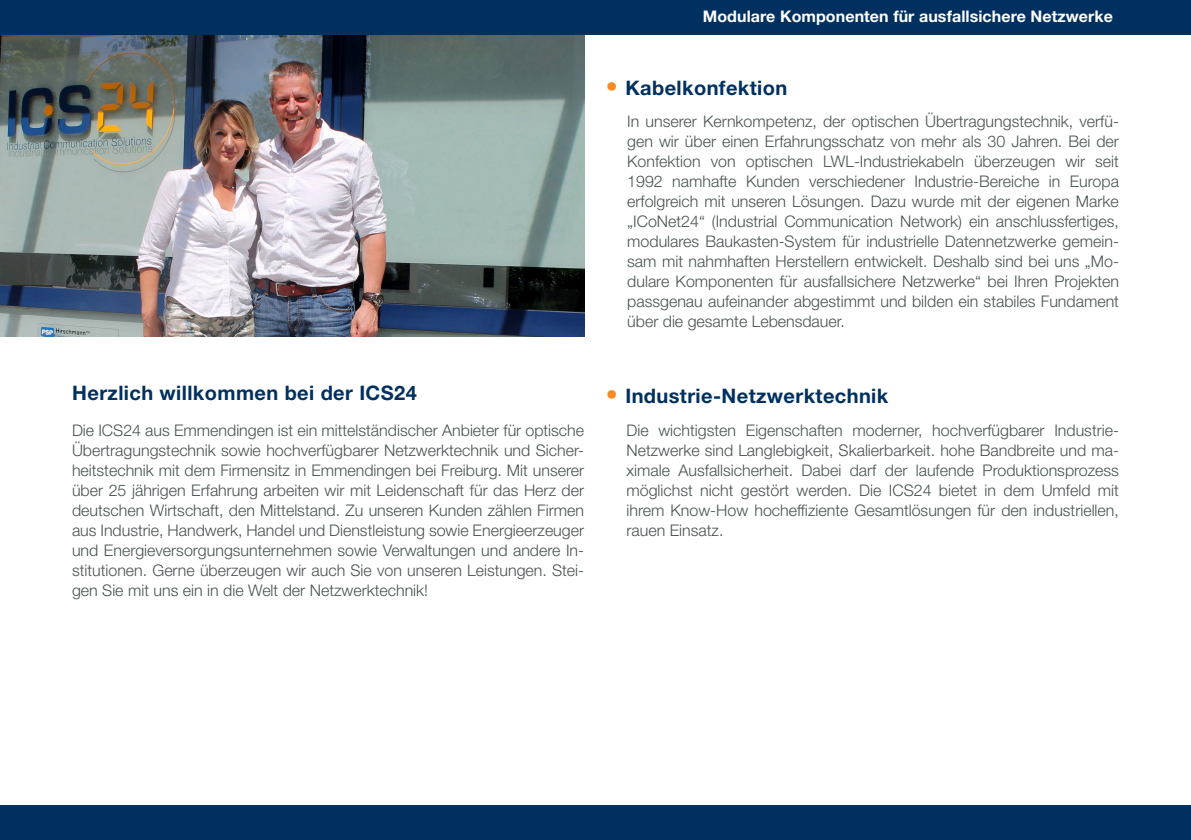
<style>
.page{position:relative;width:1191px;height:840px;background:#fff}
.page>*{position:absolute;margin:0;border:0;box-sizing:border-box;transform-origin:0 0}
.t1{font:700 20px "Helvetica Neue LT Pro";letter-spacing:.02em;color:#00305f}
.t2{font:300 16px/20px "Helvetica Neue LT Pro";color:#485352;text-align:justify}
.t3{font:700 16px "Helvetica Neue LT Pro";letter-spacing:.005em;color:#fff}
.s1{font-size:24px;color:#f6891f}
</style>
<div class="page">
<div style="left:0;top:805px;width:1191px;height:34px;background:#00305f"></div>
<img style="left:0;top:34px;width:584px;height:302px">
<div style="left:0;top:0;width:1191px;height:34px;background:#00305f"></div>
<p class="t1" style="left:72px;top:380px;width:346px">Herzlich willkommen bei der ICS24</p>
<p class="t2" style="left:72px;top:419px;width:513px">Die ICS24 aus Emmendingen ist ein mittelständischer Anbieter für optische Übertragungstechnik sowie hochverfügbarer Netzwerktechnik und Sicher&shy;heitstechnik mit dem Firmensitz in Emmendingen bei Freiburg. Mit unserer über 25 jährigen Erfahrung arbeiten wir mit Leidenschaft für das Herz der deutschen Wirtschaft, den Mittelstand. Zu unseren Kunden zählen Firmen aus Industrie, Handwerk, Handel und Dienstleistung sowie Energieerzeuger und Energieversorgungsunternehmen sowie Verwaltungen und andere In&shy;stitutionen. Gerne überzeugen wir auch Sie von unseren Leistungen. Stei&shy;gen Sie mit uns ein in die Welt der Netzwerktechnik!</p>
<p class="t3" style="left:703px;top:6px;width:411px">Modulare Komponenten für ausfallsichere Netzwerke</p>
<p class="t1" style="left:605px;top:75px;width:183px"><span class="s1">•</span> Kabelkonfektion</p>
<p class="t2" style="left:627px;top:110px;width:493px">In unserer Kernkompetenz, der optischen Übertragungstechnik, verfü&shy;gen wir über einen Erfahrungsschatz von mehr als 30 Jahren. Bei der Konfektion von optischen LWL-Industriekabeln überzeugen wir seit 1992 namhafte Kunden verschiedener Industrie-Bereiche in Europa erfolgreich mit unseren Lösungen. Dazu wurde mit der eigenen Marke „ICoNet24“ (Industrial Communication Network) ein anschlussfertiges, modulares Baukasten-System für industrielle Datennetzwerke gemein&shy;sam mit nahmhaften Herstellern entwickelt. Deshalb sind bei uns „Mo&shy;dulare Komponenten für ausfallsichere Netzwerke“ bei Ihren Projekten passgenau aufeinander abgestimmt und bilden ein stabiles Fundament über die gesamte Lebensdauer.</p>
<p class="t1" style="left:605px;top:383px;width:284px"><span class="s1">•</span> Industrie-Netzwerktechnik</p>
<p class="t2" style="left:626px;top:419px;width:494px">Die wichtigsten Eigenschaften moderner, hochverfügbarer Industrie-Netzwerke sind Langlebigkeit, Skalierbarkeit. hohe Bandbreite und ma&shy;ximale Ausfallsicherheit. Dabei darf der laufende Produktionsprozess möglichst nicht gestört werden. Die ICS24 bietet in dem Umfeld mit ihrem Know-How hocheffiziente Gesamtlösungen für den industriellen, rauen Einsatz.</p>
</div>
